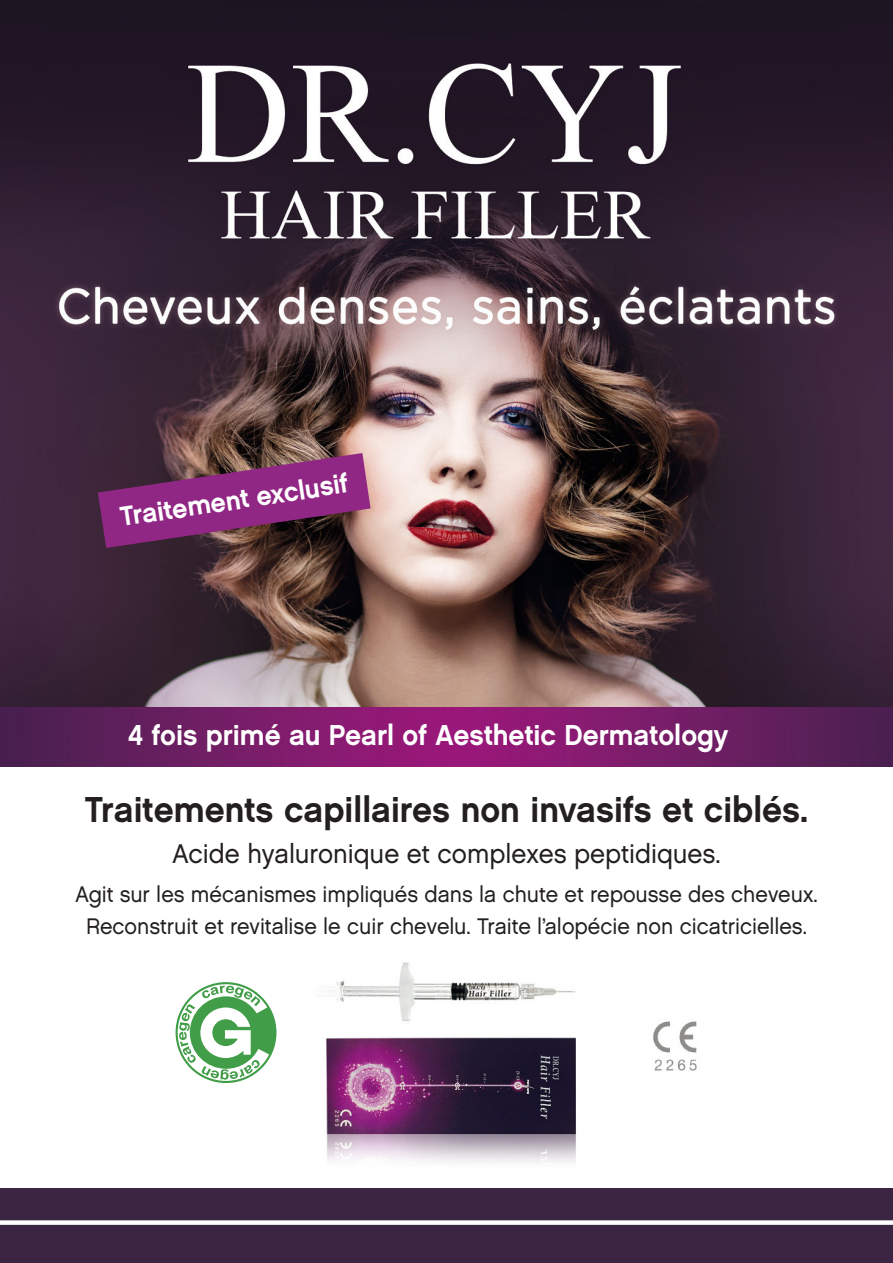
<style>
.page{position:relative;width:893px;height:1263px;background:#fff}
.page>*{position:absolute;margin:0;border:0;box-sizing:border-box;transform-origin:0 0}
.t1{font:36px "Chalet New York Nineteen Sixty";color:#231f20;scale:.95 1}
.t2{font:28.8px "Chalet New York Nineteen Sixty";color:#fff;scale:.95 1}
.t3{font:27.45px "Chalet New York Nineteen Sixty";color:#fff;scale:.95 1}
.t4{font:27px "Chalet London Nineteen Sixty";color:#231f20;scale:.95 1}
.t5{font:22.5px/31.5px "Chalet London Nineteen Sixty";color:#231f20;text-align:center;scale:.95 1}
</style>
<div class="page">
<img style="left:0;top:0;width:893px;height:707px">
<img style="left:326px;top:962px;width:250px;height:201px">
<svg style="left:176px;top:982px;width:100px;height:101px"></svg>
<img style="left:653px;top:1021px;width:44px;height:50px">
<div style="left:0;top:1188px;width:893px;height:75px;background:#3c2543"></div>
<div style="left:0;top:1220px;width:893px;height:5px;background:#fff"></div>
<img style="left:0;top:707px;width:893px;height:59px">
<svg style="left:98px;top:453px;width:273px;height:95px;background:#773065"></svg>
<p class="t3" style="left:118px;top:501px;width:244px;rotate:-9deg">Traitement exclusif</p>
<p class="t2" style="left:128px;top:718px;width:633px">4 fois primé au Pearl of Aesthetic Dermatology</p>
<p class="t1" style="left:85px;top:787px;width:763px">Traitements capillaires non invasifs et ciblés.</p>
<p class="t4" style="left:172px;top:837px;width:579px">Acide hyaluronique et complexes peptidiques.</p>
<p class="t5" style="left:75px;top:878px;width:783px">Agit sur les mécanismes impliqués dans la chute et repousse des cheveux.<br>Reconstruit et revitalise le cuir chevelu. Traite l’alopécie non cicatricielles.</p>
</div>
